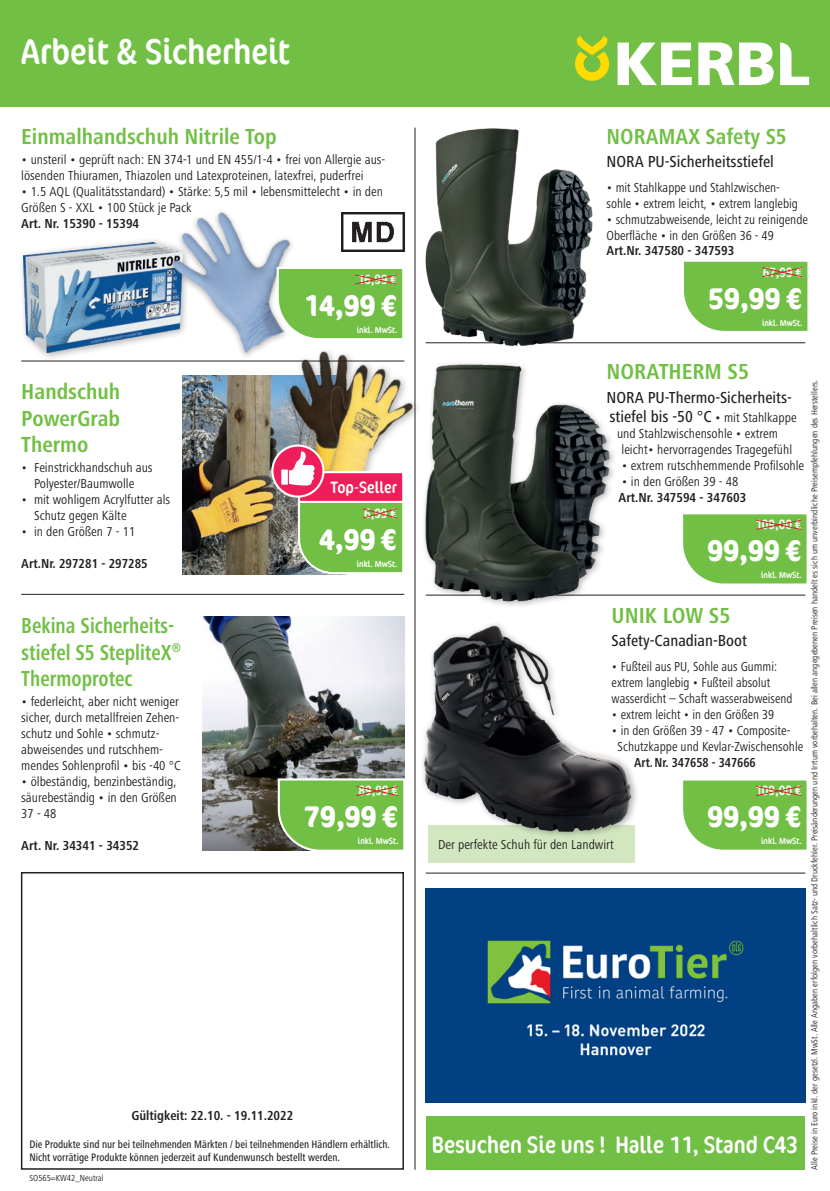
<style>
.page{position:relative;width:830px;height:1191px;background:#fff}
.page>*{position:absolute;margin:0;border:0;box-sizing:border-box;transform-origin:0 0}
.t1{font:condensed 36px "Cocon Offc Pro";color:#fff}
.t2{font:700 condensed 30px "Cocon Offc Pro";color:#fff}
.t3{font:condensed 24px "Cocon Offc Pro";color:#fff}
.t4{font:700 condensed 22.5px/26.5px "Frutiger Next LTW1 G";color:#71bf44;text-align:justify}
.t5{font:700 condensed 22.5px/26.5px "Frutiger Next LTW1 G";color:#71bf44;scale:.9 1}
.t6{font:500 condensed 16.5px/19.2px "Frutiger Next LTW1 G";color:#231f20}
.t7{font:condensed 16.5px "Cocon Offc Pro";color:#fff}
.t8{font:condensed 13.5px/15.9px "Frutiger Next LTW1 G";color:#231f20}
.t9{font:condensed 13.5px/15.9px "Frutiger Next LTW1 G";color:#231f20;scale:.96 1}
.t10{font:700 condensed 13.5px "Frutiger Next LTW1 G";color:#231f20}
.t11{font:condensed 13.5px "Cocon Offc Pro";color:#fff}
.t12{font:700 condensed 13.5px "Frutiger Next LTW1 G";color:#231f20;scale:.94 1}
.t13{font:500 condensed 11.25px/12.8px "Frutiger Next LTW1 G";color:#231f20;scale:.94 1}
.t14{font:condensed 9px "Frutiger Next LTW1 G";color:#231f20}
.t15{font:condensed 9px "Cocon Offc Pro";color:#fff}
.s1{font-weight:400;font-size:13.5px}
</style>
<div class="page">
<div style="left:0;top:0;width:829px;height:106px;background:#71bf44"></div>
<svg style="left:575px;top:36px;width:33px;height:45px"></svg>
<svg style="left:617px;top:43px;width:74px;height:42px"></svg>
<svg style="left:698px;top:43px;width:75px;height:42px"></svg>
<svg style="left:780px;top:43px;width:28px;height:42px"></svg>
<hr style="left:425px;top:595px;width:379px;height:1px;background:#231f20">
<hr style="left:425px;top:872px;width:379px;height:1px;background:#231f20">
<hr style="left:425px;top:342px;width:379px;height:1px;background:#231f20">
<img style="left:425px;top:889px;width:379px;height:213px">
<div style="left:428px;top:825px;width:206px;height:38px;background:#d2e7c0"></div>
<img style="left:418px;top:106px;width:180px;height:240px">
<img style="left:424px;top:363px;width:196px;height:243px">
<div style="left:419px;top:620px;width:219px;height:218px;background:#231f20;opacity:.35"></div>
<img style="left:421px;top:624px;width:211px;height:213px">
<div style="left:18px;top:237px;width:172px;height:124px;background:#231f20;opacity:.35"></div>
<img style="left:24px;top:242px;width:127px;height:111px">
<img style="left:151px;top:211px;width:141px;height:150px">
<img style="left:341px;top:213px;width:63px;height:39px">
<img style="left:182px;top:375px;width:116px;height:199px">
<img style="left:260px;top:339px;width:70px;height:150px">
<img style="left:321px;top:352px;width:110px;height:149px">
<img style="left:202px;top:617px;width:202px;height:233px">
<hr style="left:21px;top:594px;width:383px;height:1px;background:#231f20">
<hr style="left:414px;top:128px;width:1px;height:1041px;background:#231f20">
<hr style="left:21px;top:361px;width:383px;height:1px;background:#231f20">
<svg style="left:683px;top:780px;width:124px;height:70px;background:#7ac14e"></svg>
<svg style="left:683px;top:514px;width:124px;height:70px;background:#7ac14e"></svg>
<svg style="left:684px;top:261px;width:124px;height:70px;background:#79c14e"></svg>
<svg style="left:275px;top:266px;width:128px;height:75px;background:#84c55d"></svg>
<svg style="left:297px;top:500px;width:108px;height:75px;background:#7cbf55"></svg>
<svg style="left:276px;top:777px;width:129px;height:74px;background:#79ba51"></svg>
<div style="left:426px;top:1116px;width:378px;height:53px;background:#71bf44"></div>
<div style="left:298px;top:471px;width:106px;height:32px;background:#ee1e5b;border:2px solid #fff"></div>
<svg style="left:272px;top:445px;width:51px;height:51px"></svg>
<div style="left:271px;top:444px;width:53px;height:53px;border:2px solid #fff;border-radius:50%"></div>
<svg style="left:281px;top:451px;width:33px;height:34px"></svg>
<div style="left:21px;top:872px;width:383px;height:297px;border:2px solid #231f20"></div>
<h1 class="t1" style="left:21px;top:27px;width:270px">Arbeit &amp; Sicherheit</h1>
<h3 class="t4" style="left:21px;top:123px;width:257px">Einmalhandschuh Nitrile Top</h3>
<p class="t8" style="left:21px;top:152px;width:365px">• unsteril • geprüft nach: EN 374-1 und EN 455/1-4 • frei von Allergie aus&shy;lösenden Thiuramen, Thiazolen und Latexproteinen, latexfrei, puderfrei</p>
<p class="t8" style="left:21px;top:183px;width:363px">• 1.5 AQL (Qualitätsstandard) • Stärke: 5,5 mil • lebensmittelecht • in den<br>Größen S - XXL • 100 Stück je Pack</p>
<p class="t10" style="left:21px;top:216px;width:119px">Art. Nr. 15390 - 15394</p>
<h3 class="t4" style="left:21px;top:378px;width:100px">Handschuh PowerGrab Thermo</h3>
<p class="t8" style="left:21px;top:460px;width:133px;text-align:center">• Feinstrickhandschuh aus<br>Polyester/Baumwolle</p>
<p class="t8" style="left:34px;top:492px;width:138px;text-indent:-13px">• mit wohligem Acrylfutter als<br>Schutz gegen Kälte</p>
<p class="t8" style="left:21px;top:524px;width:115px">• in den Größen 7 - 11</p>
<p class="t10" style="left:21px;top:556px;width:128px">Art.Nr. 297281 - 297285</p>
<h3 class="t5" style="left:21px;top:612px;width:179px">Bekina Sicherheits&shy;stiefel S5 StepliteX<sup>®<br></sup>Thermoprotec</h3>
<p class="t8" style="left:21px;top:694px;width:161px">• federleicht, aber nicht weniger sicher, durch metallfreien Zehen&shy;schutz und Sohle • schmutz&shy;abweisendes und rutschhem&shy;mendes Sohlenprofil • bis -40 °C</p>
<p class="t8" style="left:21px;top:773px;width:157px;text-align:justify">• ölbeständig, benzinbeständig, säurebeständig • in den Größen 37 - 48</p>
<p class="t10" style="left:21px;top:837px;width:119px">Art. Nr. 34341 - 34352</p>
<p class="t11" style="left:357px;top:270px;width:41px">16,99 €</p>
<h2 class="t2" style="left:303px;top:284px;width:95px">14,99 €</h2>
<p class="t15" style="left:356px;top:323px;width:42px">inkl. MwSt.</p>
<p class="t7" style="left:330px;top:476px;width:68px">Top-Seller</p>
<p class="t11" style="left:364px;top:504px;width:34px">6,99 €</p>
<h2 class="t2" style="left:319px;top:518px;width:79px">4,99 €</h2>
<p class="t15" style="left:356px;top:557px;width:42px">inkl. MwSt.</p>
<p class="t11" style="left:358px;top:781px;width:41px">89,99 €</p>
<h2 class="t2" style="left:304px;top:795px;width:95px">79,99 €</h2>
<p class="t15" style="left:358px;top:835px;width:42px">inkl. MwSt.</p>
<p class="t10" style="left:131px;top:1107px;width:163px">Gültigkeit: 22.10. - 19.11.2022</p>
<p class="t13" style="left:29px;top:1138px;width:385px">Die Produkte sind nur bei teilnehmenden Märkten / bei teilnehmenden Händlern erhältlich.<br>Nicht vorrätige Produkte können jederzeit auf Kundenwunsch bestellt werden.</p>
<p class="t14" style="left:29px;top:1173px;width:76px">SO565=KW42_Neutral</p>
<h3 class="t4" style="left:606px;top:123px;width:181px">NORAMAX Safety S5</h3>
<p class="t6" style="left:606px;top:152px;width:169px">NORA PU-Sicherheitsstiefel</p>
<p class="t8" style="left:606px;top:179px;width:193px">• mit Stahlkappe und Stahlzwischen&shy;sohle • extrem leicht, • extrem langlebig</p>
<p class="t8" style="left:606px;top:211px;width:203px">• schmutzabweisende, leicht zu reinigende<br>Oberfläche • in den Größen 36 - 49</p>
<p class="t10" style="left:606px;top:243px;width:129px">Art.Nr. 347580 - 347593</p>
<p class="t11" style="left:762px;top:263px;width:41px">67,99 €</p>
<h2 class="t2" style="left:708px;top:277px;width:95px">59,99 €</h2>
<p class="t15" style="left:761px;top:316px;width:42px">inkl. MwSt.</p>
<h3 class="t4" style="left:606px;top:358px;width:144px">NORATHERM S5</h3>
<p class="t6" style="left:606px;top:388px;width:191px">NORA PU-Thermo-Sicherheits&shy;stiefel bis -50 °C <span class="s1">• mit Stahlkappe</span></p>
<p class="t8" style="left:621px;top:425px;width:172px;text-indent:-4px">und Stahlzwischensohle • extrem leicht• hervorragendes Tragegefühl</p>
<p class="t8" style="left:621px;top:457px;width:184px">• extrem rutschhemmende Profilsohle</p>
<p class="t8" style="left:621px;top:473px;width:118px">• in den Größen 39 - 48</p>
<p class="t10" style="left:618px;top:489px;width:129px">Art.Nr. 347594 - 347603</p>
<p class="t14" style="left:808px;top:1169px;width:791px;rotate:-90deg">Alle Preise in Euro inkl. der gesetzl. MwSt. Alle Angaben erfolgen vorbehaltlich Satz- und Druckfehler. Preisänderungen und Irrtum vorbehalten. Bei allen angegebenen Preisen handelt es sich um unverbindliche Preisempfehlungen des Herstellers.</p>
<p class="t11" style="left:754px;top:515px;width:48px">109,00 €</p>
<h2 class="t2" style="left:707px;top:529px;width:95px">99,99 €</h2>
<p class="t15" style="left:760px;top:569px;width:42px">inkl. MwSt.</p>
<h3 class="t4" style="left:611px;top:602px;width:120px">UNIK LOW S5</h3>
<p class="t6" style="left:611px;top:631px;width:137px">Safety-Canadian-Boot</p>
<p class="t9" style="left:611px;top:658px;width:190px">• Fußteil aus PU, Sohle aus Gummi: extrem langlebig • Fußteil absolut wasserdicht – Schaft wasserabweisend</p>
<p class="t9" style="left:611px;top:706px;width:171px">• extrem leicht • in den Größen 39</p>
<p class="t9" style="left:617px;top:722px;width:195px;text-indent:-6px">• in den Größen 39 - 47 • Composite-<br>Schutzkappe und Kevlar-Zwischensohle</p>
<p class="t12" style="left:634px;top:754px;width:131px">Art.Nr. 347658 - 347666</p>
<p class="t11" style="left:754px;top:781px;width:48px">109,00 €</p>
<h2 class="t2" style="left:707px;top:795px;width:95px">99,99 €</h2>
<p class="t15" style="left:760px;top:835px;width:42px">inkl. MwSt.</p>
<p class="t8" style="left:438px;top:836px;width:177px">Der perfekte Schuh für den Landwirt</p>
<h3 class="t3" style="left:431px;top:1128px;width:368px">Besuchen Sie uns ! Halle 11, Stand C43</h3>
</div>
